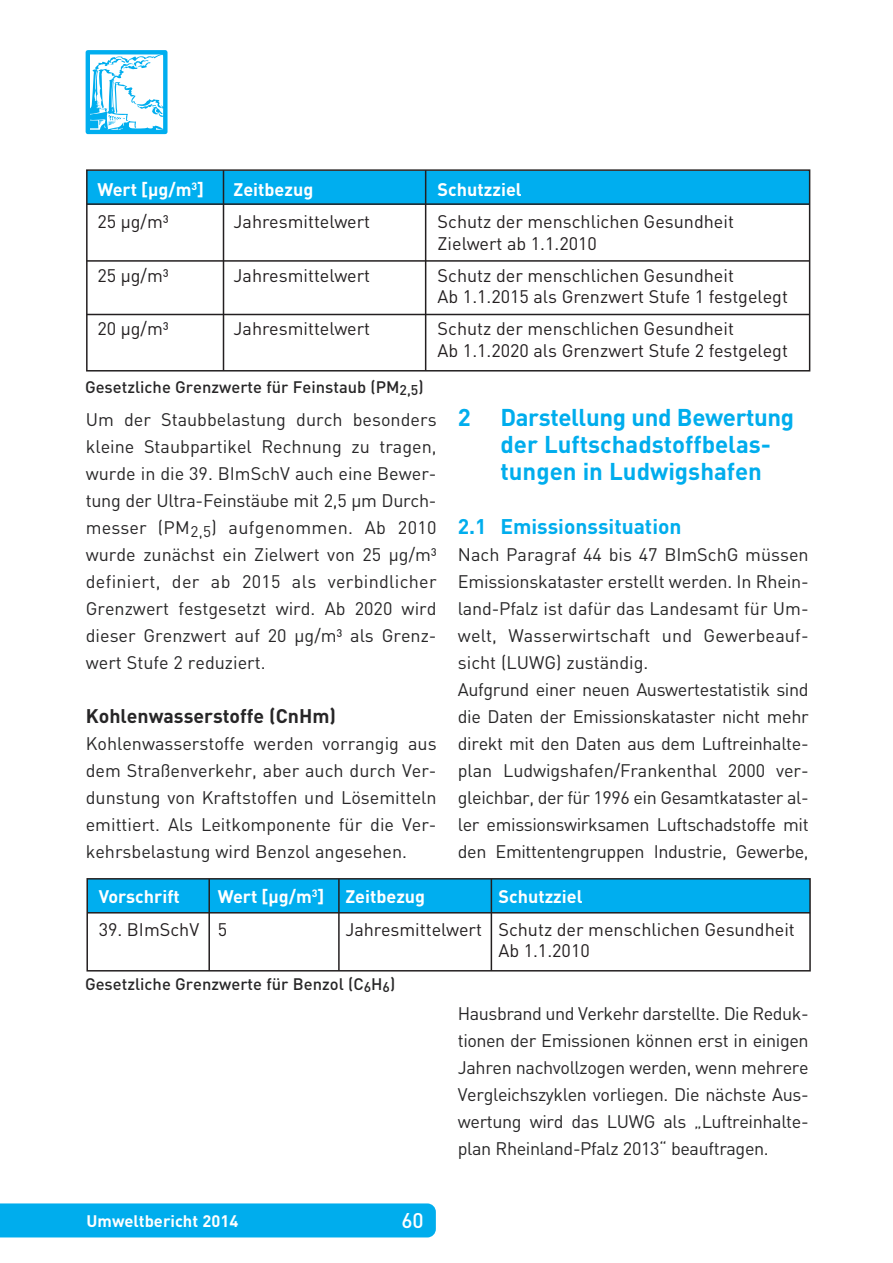
<style>
.page{position:relative;width:893px;height:1263px;background:#fff}
.page>*{position:absolute;margin:0;border:0;box-sizing:border-box;transform-origin:0 0}
.t1{font:700 24px/27px "DIN Offc";color:#00aded}
.t2{font:700 21px "DIN Offc";color:#00aded}
.t3{font:500 21px "DIN Offc";color:#fff}
.t4{font:700 19.5px "DIN Offc";color:#272627}
.t5{font:18px/27px "DIN Offc";letter-spacing:-.01em;color:#272627;text-align:justify}
.t6{font:18px/21.6px "DIN Offc";color:#231f20}
.t7{font:700 18px "DIN Offc";color:#fff}
.t8{font:500 16.5px "DIN Offc";color:#272627}
.t9{font:700 16.5px "DIN Offc";color:#fff}
</style>
<div class="page">
<div style="left:0;top:1203px;width:436px;height:34px;background:#00aded"></div>
<div style="left:86px;top:50px;width:82px;height:84px;border:4px solid #00aeef"></div>
<svg style="left:87px;top:52px;width:81px;height:80px"></svg>
<div style="left:87px;top:171px;width:723px;height:33px;background:#00aeef"></div>
<div style="left:86px;top:169px;width:724px;height:202px;border:1px solid #231f20"></div>
<hr style="left:87px;top:203px;width:723px;height:2px;background:#231f20">
<hr style="left:223px;top:170px;width:1px;height:201px;background:#231f20">
<hr style="left:425px;top:170px;width:1px;height:201px;background:#231f20">
<hr style="left:87px;top:260px;width:723px;height:2px;background:#231f20">
<hr style="left:87px;top:314px;width:723px;height:1px;background:#231f20">
<div style="left:87px;top:879px;width:723px;height:34px;background:#00aeef"></div>
<div style="left:86px;top:878px;width:725px;height:93px;border:1px solid #231f20"></div>
<hr style="left:87px;top:912px;width:723px;height:1px;background:#231f20">
<hr style="left:208px;top:879px;width:2px;height:92px;background:#231f20">
<hr style="left:338px;top:879px;width:2px;height:92px;background:#231f20">
<hr style="left:491px;top:879px;width:1px;height:92px;background:#231f20">
<p class="t7" style="left:97px;top:178px;width:108px">Wert [μg/m<sup>3</sup>]</p>
<p class="t7" style="left:234px;top:178px;width:81px">Zeitbezug</p>
<p class="t7" style="left:438px;top:178px;width:86px">Schutzziel</p>
<p class="t6" style="left:97px;top:210px;width:73px">25 µg/m³</p>
<p class="t6" style="left:234px;top:210px;width:138px">Jahresmittelwert</p>
<p class="t6" style="left:438px;top:210px;width:298px">Schutz der menschlichen Gesundheit<br>Zielwert ab 1.1.2010</p>
<p class="t6" style="left:97px;top:264px;width:73px">25 µg/m³</p>
<p class="t6" style="left:234px;top:264px;width:138px">Jahresmittelwert</p>
<p class="t6" style="left:438px;top:264px;width:352px">Schutz der menschlichen Gesundheit<br>Ab 1.1.2015 als Grenzwert Stufe 1 festgelegt</p>
<p class="t6" style="left:97px;top:318px;width:73px">20 µg/m³</p>
<p class="t6" style="left:234px;top:318px;width:138px">Jahresmittelwert</p>
<p class="t6" style="left:438px;top:318px;width:352px">Schutz der menschlichen Gesundheit<br>Ab 1.1.2020 als Grenzwert Stufe 2 festgelegt</p>
<p class="t8" style="left:85px;top:376px;width:340px">Gesetzliche Grenzwerte für Feinstaub (PM<sub>2,5</sub>)</p>
<p class="t5" style="left:86px;top:406px;width:352px">Um der Staubbelastung durch besonders kleine Staubpartikel Rechnung zu tragen, wurde in die 39. BImSchV auch eine Bewer&shy;tung der Ultra-Feinstäube mit 2,5 µm Durch&shy;messer (PM<sub>2,5</sub>) aufgenommen. Ab 2010 wurde zunächst ein Zielwert von 25 µg/m³ definiert, der ab 2015 als verbindlicher Grenzwert festgesetzt wird. Ab 2020 wird dieser Grenzwert auf 20 µg/m³ als Grenz&shy;wert Stufe 2 reduziert.</p>
<p class="t4" style="left:86px;top:703px;width:252px">Kohlenwasserstoffe (CnHm)</p>
<p class="t5" style="left:86px;top:730px;width:352px">Kohlenwasserstoffe werden vorrangig aus dem Straßenverkehr, aber auch durch Ver&shy;dunstung von Kraftstoffen und Lösemitteln emittiert. Als Leitkomponente für die Ver&shy;kehrsbelastung wird Benzol angesehen.</p>
<h1 class="t1" style="left:500px;top:403px;width:295px;text-indent:-43px">2 Darstellung und Bewertung der Luftschadstoffbelas&shy;tungen in Ludwigshafen</h1>
<p class="t2" style="left:458px;top:513px;width:225px">2.1 Emissionssituation</p>
<p class="t5" style="left:458px;top:541px;width:352px;text-align:left">Nach Paragraf 44 bis 47 BImSchG müssen Emissionskataster erstellt werden. In Rhein&shy;land-Pfalz ist dafür das Landesamt für Um&shy;welt, Wasserwirtschaft und Gewerbeauf&shy;sicht (LUWG) zuständig.<br>Aufgrund einer neuen Auswertestatistik sind die Daten der Emissionskataster nicht mehr direkt mit den Daten aus dem Luftreinhalte&shy;plan Ludwigshafen/Frankenthal 2000 ver&shy;gleichbar, der für 1996 ein Gesamtkataster al&shy;ler emissionswirksamen Luftschadstoffe mit den Emittentengruppen Industrie, Gewerbe,</p>
<p class="t7" style="left:99px;top:885px;width:83px">Vorschrift</p>
<p class="t7" style="left:218px;top:885px;width:209px">Wert [μg/m<sup>3</sup>] Zeitbezug</p>
<p class="t7" style="left:498px;top:885px;width:86px">Schutzziel</p>
<p class="t6" style="left:99px;top:918px;width:130px">39. BImSchV 5</p>
<p class="t6" style="left:498px;top:918px;width:298px;text-indent:-153px">Jahresmittelwert Schutz der menschlichen Gesundheit<br>Ab 1.1.2010</p>
<p class="t8" style="left:85px;top:973px;width:312px">Gesetzliche Grenzwerte für Benzol (C<sub>6</sub>H<sub>6</sub>)</p>
<p class="t9" style="left:87px;top:1210px;width:153px">Umweltbericht 2014</p>
<p class="t3" style="left:401px;top:1207px;width:24px">60</p>
<p class="t5" style="left:458px;top:1000px;width:352px">Hausbrand und Verkehr darstellte. Die Reduk&shy;tionen der Emissionen können erst in einigen Jahren nachvollzogen werden, wenn mehrere Vergleichszyklen vorliegen. Die nächste Aus&shy;wertung wird das LUWG als „Luftreinhalte&shy;plan Rheinland-Pfalz 2013“ beauftragen.</p>
</div>
